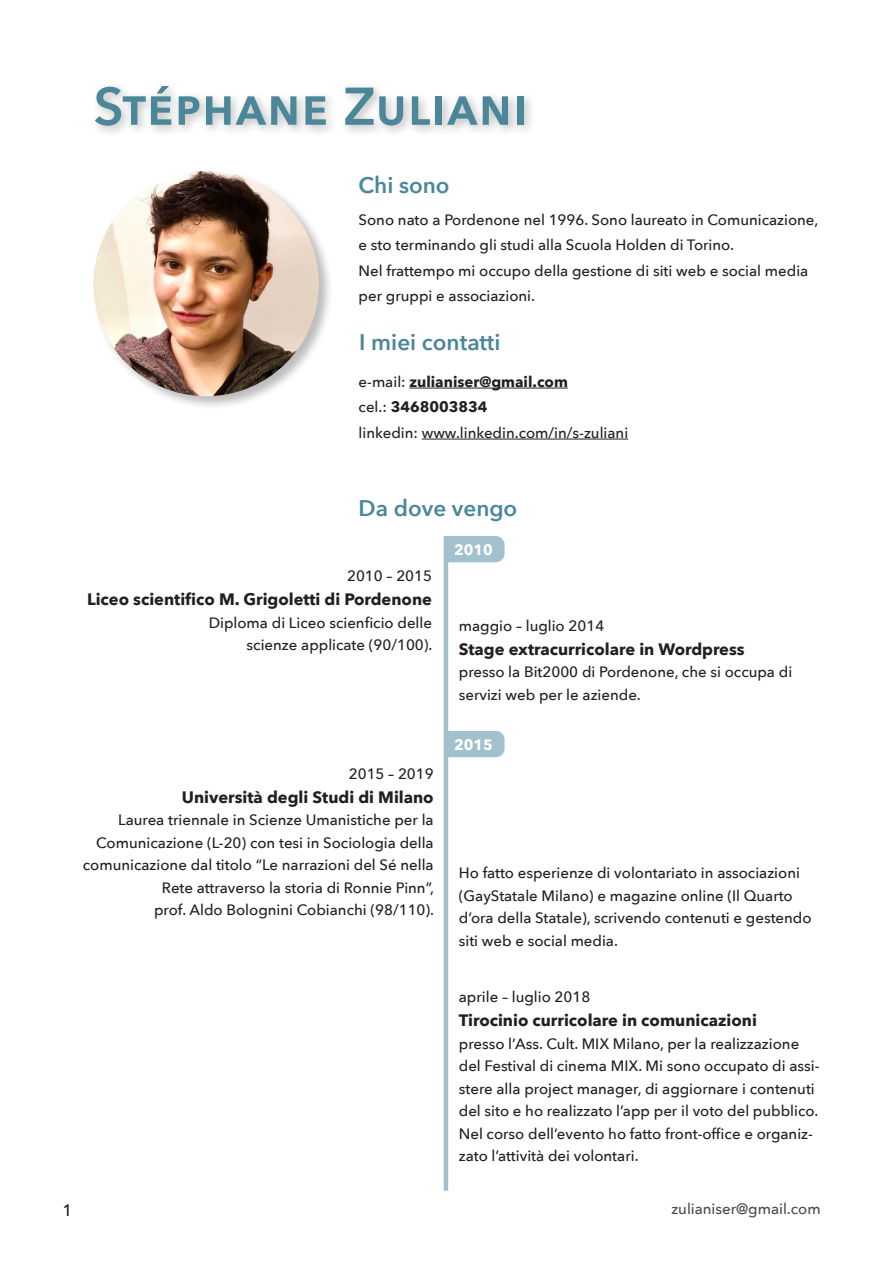
<style>
.page{position:relative;width:893px;height:1263px;background:#fff}
.page>*{position:absolute;margin:0;border:0;box-sizing:border-box;transform-origin:0 0}
.Titolo{font:600 52.5px "Avenir Next";letter-spacing:.02em;color:#4b8699}
.t1{font:600 22.5px "Avenir Next";color:#4b8699}
.t2{font:700 16.5px "Avenir Next";color:#231f20}
.t3{font:500 16.5px "Avenir Next";color:#231f20}
.t4{font:500 15px/22.5px "Avenir Next";color:#231f20}
.t5{font:700 15px "Avenir Next";color:#231f20}
.t6{font:500 15px "Avenir Next";color:#4b4c4d}
.t7{font:700 15px "Avenir Next";color:#fff}
.s1{font-weight:500}
</style>
<div class="page">
<div style="left:90px;top:80px;width:445px;height:58px;background:#231f20;opacity:.3"></div>
<div style="left:91px;top:169px;width:242px;height:241px;background:#231f20;opacity:.3"></div>
<img style="left:94px;top:171px;width:225px;height:225px;border-radius:113px">
<hr style="left:409px;top:388px;width:159px;height:1px;background:#231f20">
<hr style="left:422px;top:439px;width:206px;height:1px;background:#231f20">
<svg style="left:448px;top:536px;width:57px;height:26px"></svg>
<svg style="left:448px;top:731px;width:57px;height:26px"></svg>
<hr style="left:444px;top:536px;width:4px;height:655px;background:#a1c2cc">
<p class="Titolo" style="left:94px;top:61px;width:435px">Stéphane Zuliani</p>
<p class="t1" style="left:359px;top:166px;width:92px">Chi sono</p>
<p class="t4" style="left:359px;top:208px;width:461px">Sono nato a Pordenone nel 1996. Sono laureato in Comunicazione,</p>
<p class="t4" style="left:359px;top:233px;width:377px">e sto terminando gli studi alla Scuola Holden di Torino.</p>
<p class="t4" style="left:359px;top:257px;width:451px;line-height:25.5px">Nel frattempo mi occupo della gestione di siti web e social media per gruppi e associazioni.</p>
<p class="t1" style="left:359px;top:323px;width:143px">I miei contatti</p>
<p class="t5" style="left:359px;top:369px;width:211px"><span class="s1">e-mail:</span> zulianiser@gmail.com</p>
<p class="t5" style="left:359px;top:394px;width:130px"><span class="s1">cel.:</span> 3468003834</p>
<p class="t4" style="left:359px;top:421px;width:271px">linkedin: www.linkedin.com/in/s-zuliani</p>
<p class="t1" style="left:359px;top:488px;width:160px">Da dove vengo</p>
<p class="t7" style="left:454px;top:537px;width:40px">2010</p>
<p class="t4" style="left:347px;top:564px;width:86px">2010 – 2015</p>
<p class="t2" style="left:87px;top:585px;width:346px">Liceo scientifico M. Grigoletti di Pordenone</p>
<p class="t4" style="left:209px;top:610px;width:225px">Diploma di Liceo scienficio delle</p>
<p class="t4" style="left:247px;top:633px;width:187px">scienze applicate (90/100).</p>
<p class="t4" style="left:459px;top:614px;width:147px">maggio – luglio 2014</p>
<p class="t2" style="left:459px;top:635px;width:287px">Stage extracurricolare in Wordpress</p>
<p class="t4" style="left:459px;top:660px;width:335px">presso la Bit2000 di Pordenone, che si occupa di servizi web per le aziende.</p>
<p class="t7" style="left:454px;top:732px;width:40px">2015</p>
<p class="t4" style="left:349px;top:762px;width:86px">2015 – 2019</p>
<p class="t2" style="left:182px;top:782px;width:253px">Università degli Studi di Milano</p>
<p class="t4" style="left:118px;top:808px;width:317px">Laurea triennale in Scienze Umanistiche per la</p>
<p class="t4" style="left:83px;top:831px;width:353px;text-align:right">Comunicazione (L-20) con tesi in Sociologia della comunicazione dal titolo “Le narrazioni del Sé nella<br>Rete attraverso la storia di Ronnie Pinn”,</p>
<p class="t4" style="left:154px;top:898px;width:282px">prof. Aldo Bolognini Cobianchi (98/110).</p>
<p class="t4" style="left:459px;top:861px;width:354px">Ho fatto esperienze di volontariato in associazioni (GayStatale Milano) e magazine online (Il Quarto d’ora della Statale), scrivendo contenuti e gestendo siti web e social media.</p>
<p class="t4" style="left:459px;top:985px;width:133px">aprile – luglio 2018</p>
<p class="t2" style="left:459px;top:1006px;width:300px">Tirocinio curricolare in comunicazioni</p>
<p class="t4" style="left:459px;top:1031px;width:362px">presso l’Ass. Cult. MIX Milano, per la realizzazione del Festival di cinema MIX. Mi sono occupato di assi&shy;stere alla project manager, di aggiornare i contenuti del sito e ho realizzato l’app per il voto del pubblico.<br>Nel corso dell’evento ho fatto front-office e organiz&shy;zato l’attività dei volontari.</p>
<p class="t3" style="left:62px;top:1196px;width:11px">1</p>
<p class="t6" style="left:671px;top:1196px;width:151px">zulianiser@gmail.com</p>
</div>
